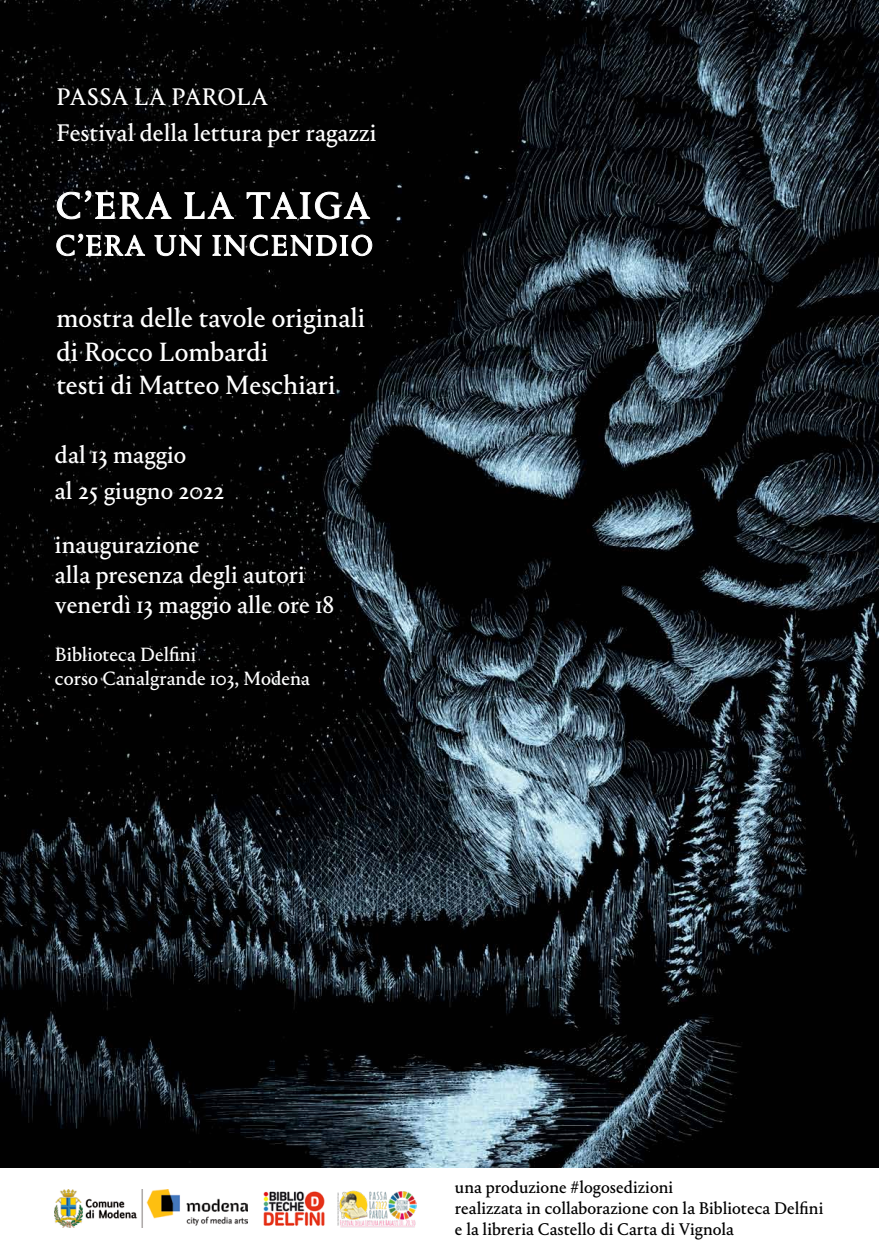
<style>
.page{position:relative;width:879px;height:1248px;background:#fff}
.page>*{position:absolute;margin:0;border:0;box-sizing:border-box;transform-origin:0 0}
.t1{font:27.6px/33.1px "Portrait Text Regular 2";color:#fff}
.t2{font:25.1px/35.1px "Portrait Text Regular 2";color:#fff}
.t3{font:20.1px/24.1px "Portrait Text Regular 2";color:#fff}
.t4{font:17.7px/21.2px "Portrait Text Regular 2";color:#000}
</style>
<div class="page">
<img style="left:0;top:0;width:879px;height:1167px">
<svg style="left:57px;top:191px;width:313px;height:28px"></svg>
<svg style="left:56px;top:234px;width:316px;height:22px"></svg>
<img style="left:337px;top:1190px;width:80px;height:36px">
<img style="left:263px;top:1191px;width:62px;height:35px">
<img style="left:55px;top:1189px;width:192px;height:37px">
<p class="t2" style="left:56px;top:78px;width:322px">PASSA LA PAROLA<br>Festival della lettura per ragazzi</p>
<p class="t1" style="left:56px;top:300px;width:310px">mostra delle tavole originali di Rocco Lombardi<br>testi di Matteo Meschiari</p>
<p class="t2" style="left:55px;top:436px;width:171px">dal 13 maggio<br>al 25 giugno 2022</p>
<p class="t2" style="left:55px;top:528px;width:281px;line-height:30.1px">inaugurazione<br>alla presenza degli autori venerdì 13 maggio alle ore 18</p>
<p class="t3" style="left:55px;top:641px;width:257px">Biblioteca Delfini<br>corso Canalgrande 103, Modena</p>
<p class="t4" style="left:455px;top:1175px;width:370px">una produzione #logosedizioni<br>realizzata in collaborazione con la Biblioteca Delfini e la libreria Castello di Carta di Vignola</p>
</div>
